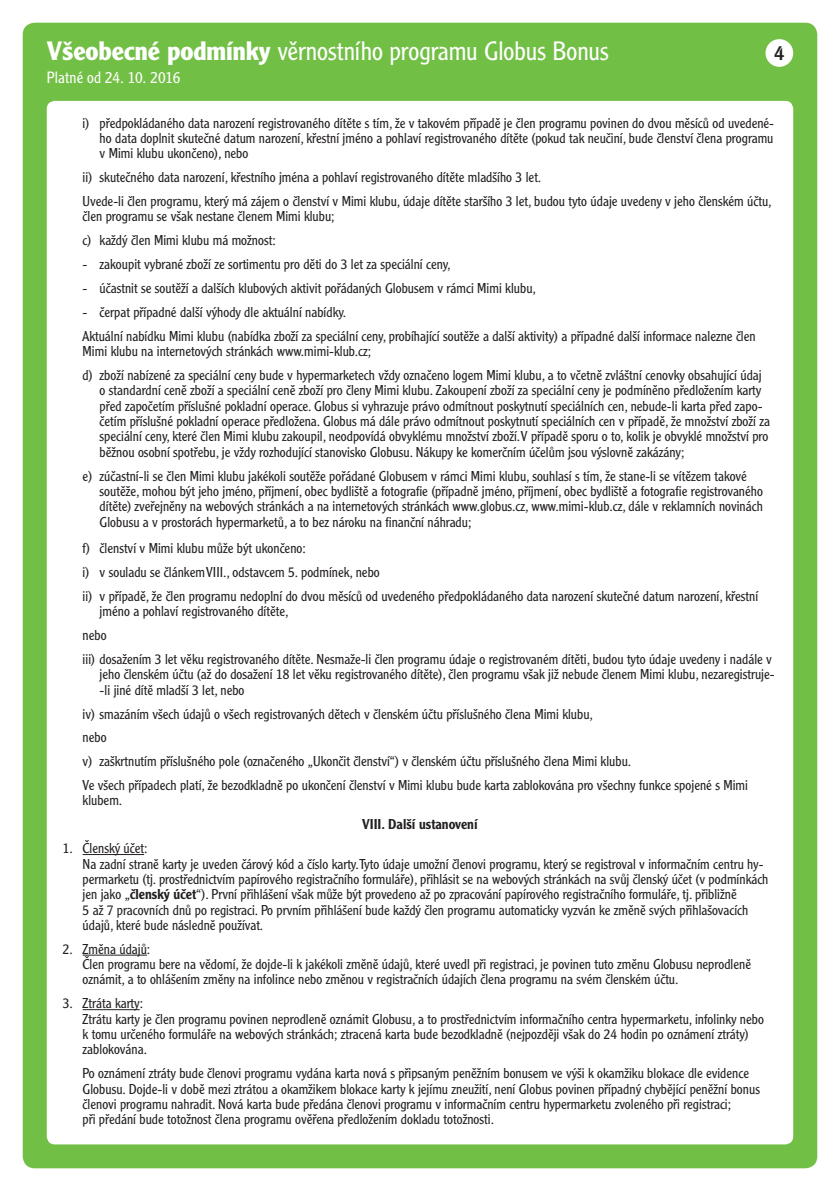
<style>
.page{position:relative;width:840px;height:1191px;background:#fff}
.page>*{position:absolute;margin:0;border:0;box-sizing:border-box;transform-origin:0 0}
.t1{font:300 26px "Clearface Gothic Pro";letter-spacing:-.005em;color:#fff}
.t2{font:19.8px "Clearface Gothic Pro";color:#231f20}
.t3{font:300 16px "Clearface Gothic Pro";color:#fff}
.t4{font:300 14px/15.4px "Clearface Gothic Pro";color:#231f20}
.t5{font:500 14px "Clearface Gothic Pro";color:#231f20}
.s1{font-weight:700}
.s2{font-weight:500}
</style>
<div class="page">
<div style="left:23px;top:23px;width:793px;height:1145px;background:#71bf44;border-radius:12px"></div>
<div style="left:47px;top:101px;width:745px;height:1043px;background:#fff;border-radius:8px"></div>
<div style="left:765px;top:39px;width:27px;height:28px;background:#fff;border-radius:50%"></div>
<hr style="left:83px;top:854px;width:61px;height:1px;background:#231f20">
<hr style="left:83px;top:954px;width:64px;height:1px;background:#231f20">
<hr style="left:83px;top:1009px;width:57px;height:1px;background:#231f20">
<h1 class="t1" style="left:47px;top:35px;width:563px"><span class="s1">Všeobecné podmínky</span> věrnostního programu Globus Bonus</h1>
<p class="t3" style="left:47px;top:68px;width:135px">Platné od 24. 10. 2016</p>
<h2 class="t2" style="left:773px;top:40px;width:12px">4</h2>
<p class="t4" style="left:100px;top:115px;width:675px;text-align:justify;text-indent:-17px">i) předpokládaného data narození registrovaného dítěte s tím, že v takovém případě je člen programu povinen do dvou měsíců od uvedené&shy;ho data doplnit skutečné datum narození, křestní jméno a pohlaví registrovaného dítěte (pokud tak neučiní, bude členství člena programu v Mimi klubu ukončeno), nebo</p>
<p class="t4" style="left:83px;top:166px;width:690px;line-height:23.8px">ii) skutečného data narození, křestního jména a pohlaví registrovaného dítěte mladšího 3 let.<br>Uvede-li člen programu, který má zájem o členství v Mimi klubu, údaje dítěte staršího 3 let, budou tyto údaje uvedeny v jeho členském účtu,</p>
<p class="t4" style="left:83px;top:205px;width:253px;line-height:23.8px">člen programu se však nestane členem Mimi klubu; c) každý člen Mimi klubu má možnost:</p>
<p class="t4" style="left:83px;top:257px;width:369px">- zakoupit vybrané zboží ze sortimentu pro děti do 3 let za speciální ceny,</p>
<p class="t4" style="left:83px;top:281px;width:454px">- účastnit se soutěží a dalších klubových aktivit pořádaných Globusem v rámci Mimi klubu,</p>
<p class="t4" style="left:83px;top:300px;width:674px;line-height:23.8px">- čerpat případné další výhody dle aktuální nabídky.<br>Aktuální nabídku Mimi klubu (nabídka zboží za speciální ceny, probíhající soutěže a další aktivity) a případné další informace nalezne člen</p>
<p class="t4" style="left:83px;top:339px;width:680px;line-height:23.8px">Mimi klubu na internetových stránkách www.mimi-klub.cz;<br>d) zboží nabízené za speciální ceny bude v hypermarketech vždy označeno logem Mimi klubu, a to včetně zvláštní cenovky obsahující údaj</p>
<p class="t4" style="left:100px;top:383px;width:671px">o standardní ceně zboží a speciální ceně zboží pro členy Mimi klubu. Zakoupení zboží za speciální ceny je podmíněno předložením karty před započetím příslušné pokladní operace. Globus si vyhrazuje právo odmítnout poskytnutí speciálních cen, nebude-li karta před zapo&shy;četím příslušné pokladní operace předložena. Globus má dále právo odmítnout poskytnutí speciálních cen v případě, že množství zboží za speciální ceny, které člen Mimi klubu zakoupil, neodpovídá obvyklému množství zboží. V případě sporu o to, kolik je obvyklé množství pro běžnou osobní spotřebu, je vždy rozhodující stanovisko Globusu. Nákupy ke komerčním účelům jsou výslovně zakázány;</p>
<p class="t4" style="left:100px;top:468px;width:664px;text-indent:-17px">e) zúčastní-li se člen Mimi klubu jakékoli soutěže pořádané Globusem v rámci Mimi klubu, souhlasí s tím, že stane-li se vítězem takové soutěže, mohou být jeho jméno, příjmení, obec bydliště a fotografie (případně jméno, příjmení, obec bydliště a fotografie registrovaného dítěte) zveřejněny na webových stránkách a na internetových stránkách www.globus.cz, www.mimi-klub.cz, dále v reklamních novinách Globusu a v prostorách hypermarketů, a to bez nároku na finanční náhradu;</p>
<p class="t4" style="left:83px;top:537px;width:676px;line-height:23.8px">f) členství v Mimi klubu může být ukončeno:<br>i) v souladu se článkem VIII., odstavcem 5. podmínek, nebo<br>ii) v případě, že člen programu nedoplní do dvou měsíců od uvedeného předpokládaného data narození skutečné datum narození, křestní</p>
<p class="t4" style="left:83px;top:600px;width:690px;line-height:23.8px;text-indent:17px">jméno a pohlaví registrovaného dítěte,<br>nebo<br>iii) dosažením 3 let věku registrovaného dítěte. Nesmaže-li člen programu údaje o registrovaném dítěti, budou tyto údaje uvedeny i nadále v</p>
<p class="t4" style="left:100px;top:667px;width:676px">jeho členském účtu (až do dosažení 18 let věku registrovaného dítěte), člen programu však již nebude členem Mimi klubu, nezaregistruje--li jiné dítě mladší 3 let, nebo</p>
<p class="t4" style="left:83px;top:702px;width:666px;line-height:23.8px">iv) smazáním všech údajů o všech registrovaných dětech v členském účtu příslušného člena Mimi klubu,<br>nebo<br>v) zaškrtnutím příslušného pole (označeného „Ukončit členství“) v členském účtu příslušného člena Mimi klubu.<br>Ve všech případech platí, že bezodkladně po ukončení členství v Mimi klubu bude karta zablokována pro všechny funkce spojené s Mimi</p>
<p class="t4" style="left:83px;top:793px;width:41px">klubem.</p>
<p class="t5" style="left:362px;top:815px;width:117px">VIII. Další ustanovení</p>
<p class="t4" style="left:83px;top:841px;width:687px;text-indent:-20px">1. Členský účet:<br>Na zadní straně karty je uveden čárový kód a číslo karty. Tyto údaje umožní členovi programu, který se registroval v informačním centru hy&shy;permarketu (tj. prostřednictvím papírového registračního formuláře), přihlásit se na webových stránkách na svůj členský účet (v podmínkách jen jako „<span class="s2">členský účet</span>“). První přihlášení však může být provedeno až po zpracování papírového registračního formuláře, tj. přibližně<br>5 až 7 pracovních dnů po registraci. Po prvním přihlášení bude každý člen programu automaticky vyzván ke změně svých přihlašovacích údajů, které bude následně používat.</p>
<p class="t4" style="left:83px;top:941px;width:669px;text-indent:-20px">2. Změna údajů:<br>Člen programu bere na vědomí, že dojde-li k jakékoli změně údajů, které uvedl při registraci, je povinen tuto změnu Globusu neprodleně oznámit, a to ohlášením změny na infolince nebo změnou v registračních údajích člena programu na svém členském účtu.</p>
<p class="t4" style="left:83px;top:996px;width:682px;text-indent:-20px">3. Ztráta karty:<br>Ztrátu karty je člen programu povinen neprodleně oznámit Globusu, a to prostřednictvím informačního centra hypermarketu, infolinky nebo k tomu určeného formuláře na webových stránkách; ztracená karta bude bezodkladně (nejpozději však do 24 hodin po oznámení ztráty) zablokována.</p>
<p class="t4" style="left:83px;top:1066px;width:678px">Po oznámení ztráty bude členovi programu vydána karta nová s připsaným peněžním bonusem ve výši k okamžiku blokace dle evidence Globusu. Dojde-li v době mezi ztrátou a okamžikem blokace karty k jejímu zneužití, není Globus povinen případný chybějící peněžní bonus členovi programu nahradit. Nová karta bude předána členovi programu v informačním centru hypermarketu zvoleného při registraci;<br>při předání bude totožnost člena programu ověřena předložením dokladu totožnosti.</p>
</div>
